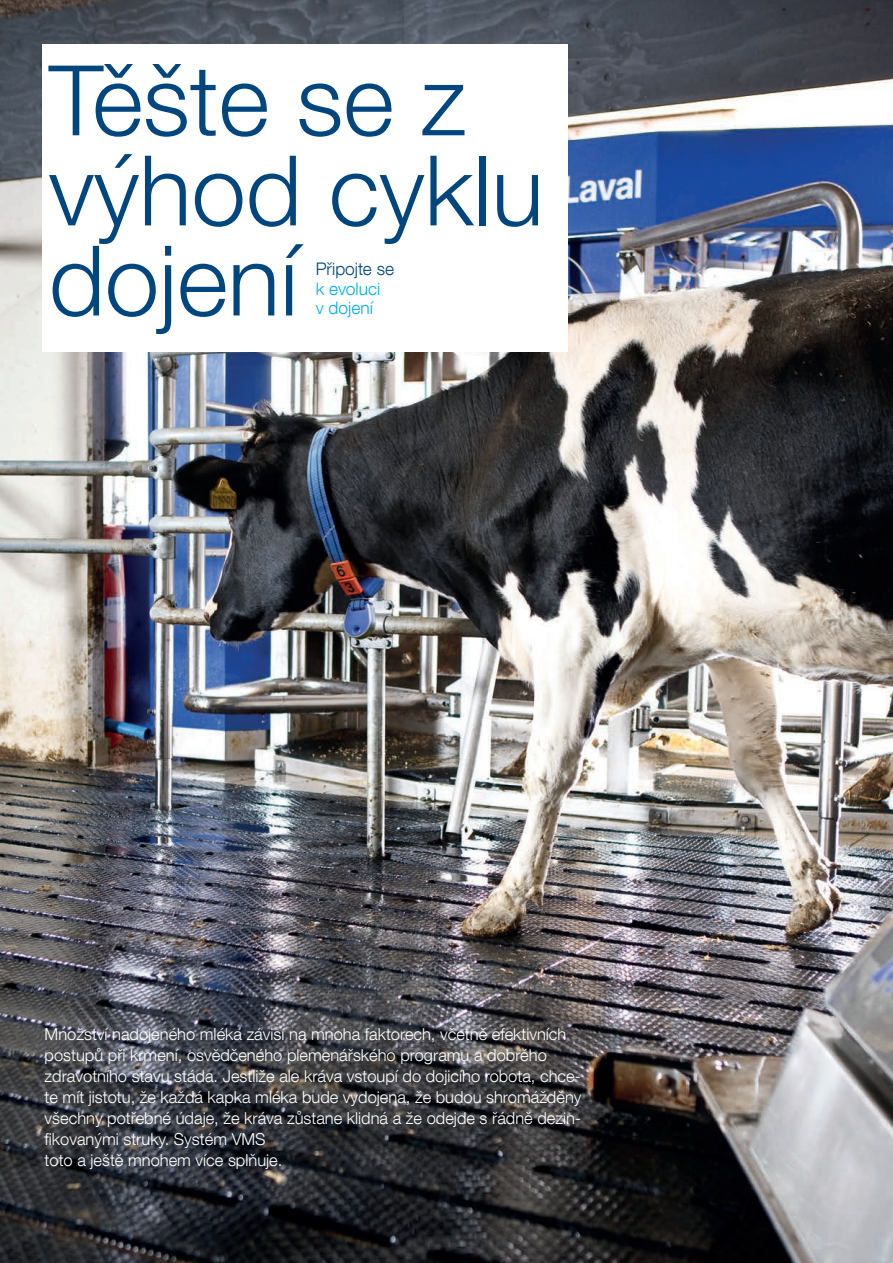
<style>
.page{position:relative;width:893px;height:1263px;background:#fff}
.page>*{position:absolute;margin:0;border:0;box-sizing:border-box;transform-origin:0 0}
.t1{font:300 97.5px/90.2px "Helvetica Neue LT Com";color:#00467e}
.t2{font:300 17.4px/19.5px "Helvetica Neue LT Com";color:#00aeef}
.t3{font:300 17.4px "Helvetica Neue LT Com";color:#00467e}
.t4{font:300 16.5px/21px "Helvetica Neue LT Com";color:#fff}
</style>
<div class="page">
<img style="left:0;top:0;width:893px;height:1263px">
<div style="left:43px;top:45px;width:525px;height:307px;background:#fff"></div>
<h1 class="t1" style="left:49px;top:53px;width:496px">Těšte se z výhod cyklu dojení</h1>
<p class="t3" style="left:316px;top:258px;width:80px">Připojte se</p>
<p class="t2" style="left:316px;top:278px;width:66px">k evoluci v dojení</p>
<p class="t4" style="left:45px;top:1023px;width:538px">Množství nadojeného mléka závisí na mnoha faktorech, včetně efektivních postupů při krmení, osvědčeného plemenářského programu a dobrého zdravotního stavu stáda. Jestliže ale kráva vstoupí do dojicího robota, chce&shy;te mít jistotu, že každá kapka mléka bude vydojena, že budou shromážděny všechny potřebné údaje, že kráva zůstane klidná a že odejde s řádně dezin&shy;fikovanými struky. Systém VMS<br>toto a ještě mnohem více splňuje.</p>
</div>
